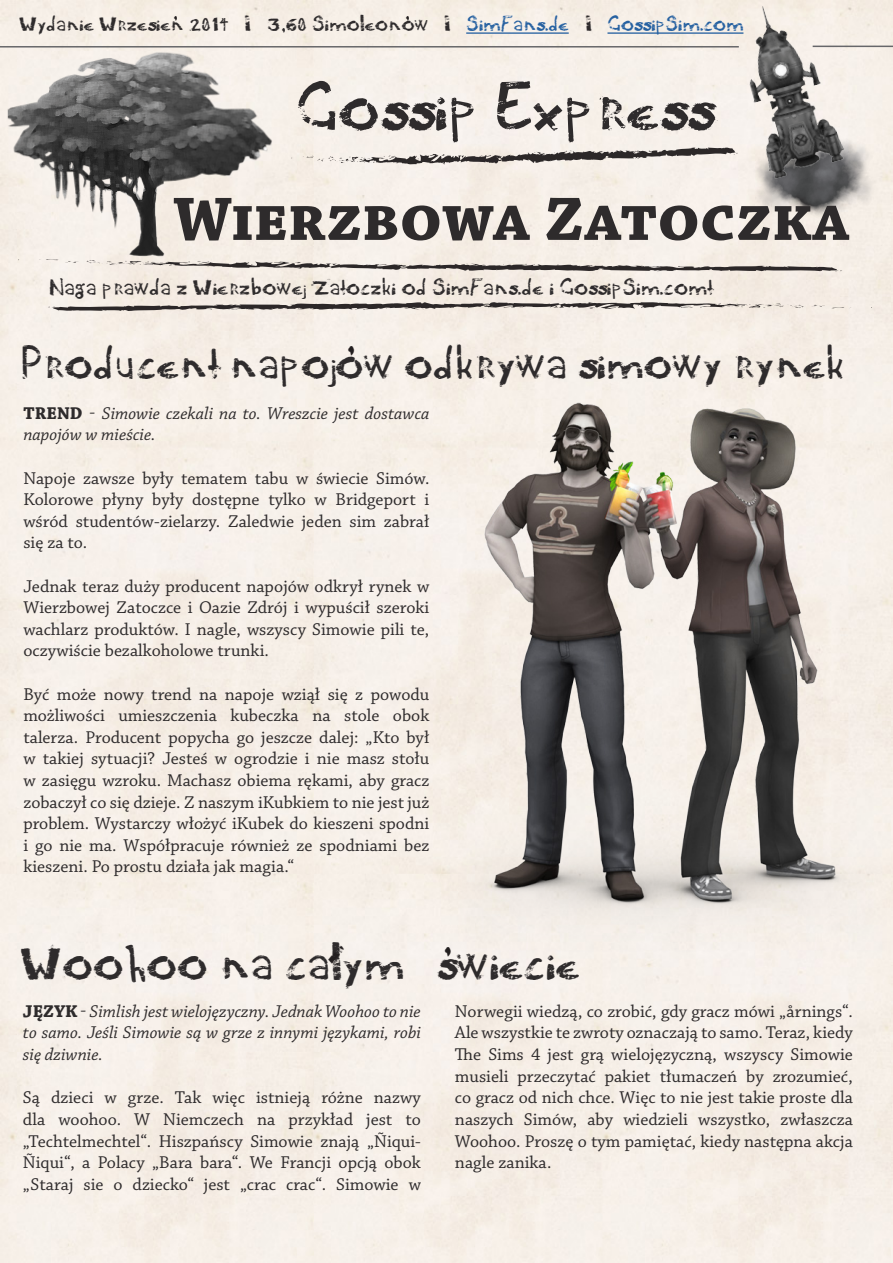
<style>
.page{position:relative;width:893px;height:1263px;background:#fff}
.page>*{position:absolute;margin:0;border:0;box-sizing:border-box;transform-origin:0 0}
.t1{font:700 64.5px "Chaparral Pro";color:#2e2b2c}
.t2{font:57px "Potato Press";color:#2e2b2c}
.t3{font:42px "Potato Press";color:#2e2b2c}
.t4{font:39px "Potato Press";color:#2e2b2c}
.t5{font:36px "Potato Press";color:#231f20}
.t6{font:19.5px "Potato Press";color:#2e2b2c}
.t7{font:18px/21.6px "Chaparral Pro";color:#2e2b2c;text-align:justify}
.t8{font:italic 18px/21.6px "Chaparral Pro";color:#2e2b2c}
.t9{font:18px "Potato Press";color:#2e2b2c}
.t10{font:18px "Potato Press";color:#231f20}
.s1{color:#2661a1}
.s2{font-weight:700;font-style:normal}
.s3{font-style:normal}
</style>
<div class="page">
<img style="left:408px;top:310px;width:478px;height:656px">
<img style="left:750px;top:125px;width:125px;height:98px">
<img style="left:7px;top:32px;width:276px;height:234px">
<img style="left:709px;top:0;width:161px;height:202px">
<hr style="left:0;top:46px;width:739px;height:2px;background:#67676a">
<hr style="left:813px;top:46px;width:80px;height:1px;background:#67676a">
<svg style="left:39px;top:259px;width:40px;height:4px"></svg>
<svg style="left:86px;top:260px;width:756px;height:12px;background:#bbb5af"></svg>
<svg style="left:811px;top:305px;width:40px;height:4px"></svg>
<svg style="left:48px;top:302px;width:756px;height:10px;background:#b0a9a4"></svg>
<svg style="left:303px;top:146px;width:435px;height:19px;background:#c1bbb6"></svg>
<hr style="left:466px;top:32px;width:103px;height:2px;background:#2661a1">
<hr style="left:607px;top:32px;width:136px;height:2px;background:#2661a1">
<svg style="left:326px;top:945px;width:20px;height:20px"></svg>
<p class="t9" style="left:19px;top:15px;width:726px">Wydanie Wrzesien 2014 I 3,60 Simoleonow I <span class="s1">SimFans.de</span> - I <span class="s1">GossipSim.com</span></p>
<p class="t10" style="left:173px;top:3px;width:6px">,</p>
<p class="t10" style="left:405px;top:3px;width:6px">,</p>
<p class="t2" style="left:296px;top:79px;width:454px">Gossip Express -</p>
<p class="t1" style="left:173px;top:181px;width:678px">Wierzbowa Zatoczka</p>
<p class="t6" style="left:49px;top:277px;width:665px">Naga prawda z Wierzbowej Zatoczki od SimFans.de i GossipSim.comt</p>
<p class="t4" style="left:21px;top:344px;width:826px">Producent napojow odkrywa simowy rynek</p>
<p class="t8" style="left:23px;top:403px;width:407px"><span class="s2">TREND</span> <span class="s3">-</span> Simowie czekali na to. Wreszcie jest dostawca napojów w mieście.</p>
<p class="t7" style="left:23px;top:468px;width:407px">Napoje zawsze były tematem tabu w świecie Simów.<br>Kolorowe płyny były dostępne tylko w Bridgeport i wśród studentów-zielarzy. Zaledwie jeden sim zabrał się za to.</p>
<p class="t7" style="left:23px;top:576px;width:407px">Jednak teraz duży producent napojów odkrył rynek w Wierzbowej Zatoczce i Oazie Zdrój i wypuścił szeroki wachlarz produktów. I nagle, wszyscy Simowie pili te, oczywiście bezalkoholowe trunki.</p>
<p class="t7" style="left:23px;top:684px;width:408px">Być może nowy trend na napoje wziął się z powodu możliwości umieszczenia kubeczka na stole obok talerza. Producent popycha go jeszcze dalej: „Kto był w takiej sytuacji? Jesteś w ogrodzie i nie masz stołu w zasięgu wzroku. Machasz obiema rękami, aby gracz zobaczył co się dzieje. Z naszym iKubkiem to nie jest już problem. Wystarczy włożyć iKubek do kieszeni spodni i go nie ma. Współpracuje również ze spodniami bez kieszeni. Po prostu działa jak magia.“</p>
<p class="t5" style="left:346px;top:319px;width:11px">,</p>
<p class="t3" style="left:20px;top:942px;width:561px">Woohoo na calym śswiecie</p>
<p class="t8" style="left:23px;top:1001px;width:399px;text-align:justify"><span class="s2">JĘZYK</span> <span class="s3">-</span> Simlish jest wielojęzyczny. Jednak Woohoo to nie to samo. Jeśli Simowie są w grze z innymi językami, robi się dziwnie.</p>
<p class="t7" style="left:23px;top:1087px;width:399px">Są dzieci w grze. Tak więc istnieją różne nazwy dla woohoo. W Niemczech na przykład jest to „Techtelmechtel“. Hiszpańscy Simowie znają „Ñiqui-Ñiqui“, a Polacy „Bara bara“. We Francji opcją obok „Staraj sie o dziecko“ jest „crac crac“. Simowie w</p>
<p class="t5" style="left:442px;top:921px;width:11px">,</p>
<p class="t7" style="left:455px;top:1001px;width:399px">Norwegii wiedzą, co zrobić, gdy gracz mówi „årnings“.<br>Ale wszystkie te zwroty oznaczają to samo. Teraz, kiedy The Sims 4 jest grą wielojęzyczną, wszyscy Simowie musieli przeczytać pakiet tłumaczeń by zrozumieć, co gracz od nich chce. Więc to nie jest takie proste dla naszych Simów, aby wiedzieli wszystko, zwłaszcza Woohoo. Proszę o tym pamiętać, kiedy następna akcja nagle zanika.</p>
</div>
